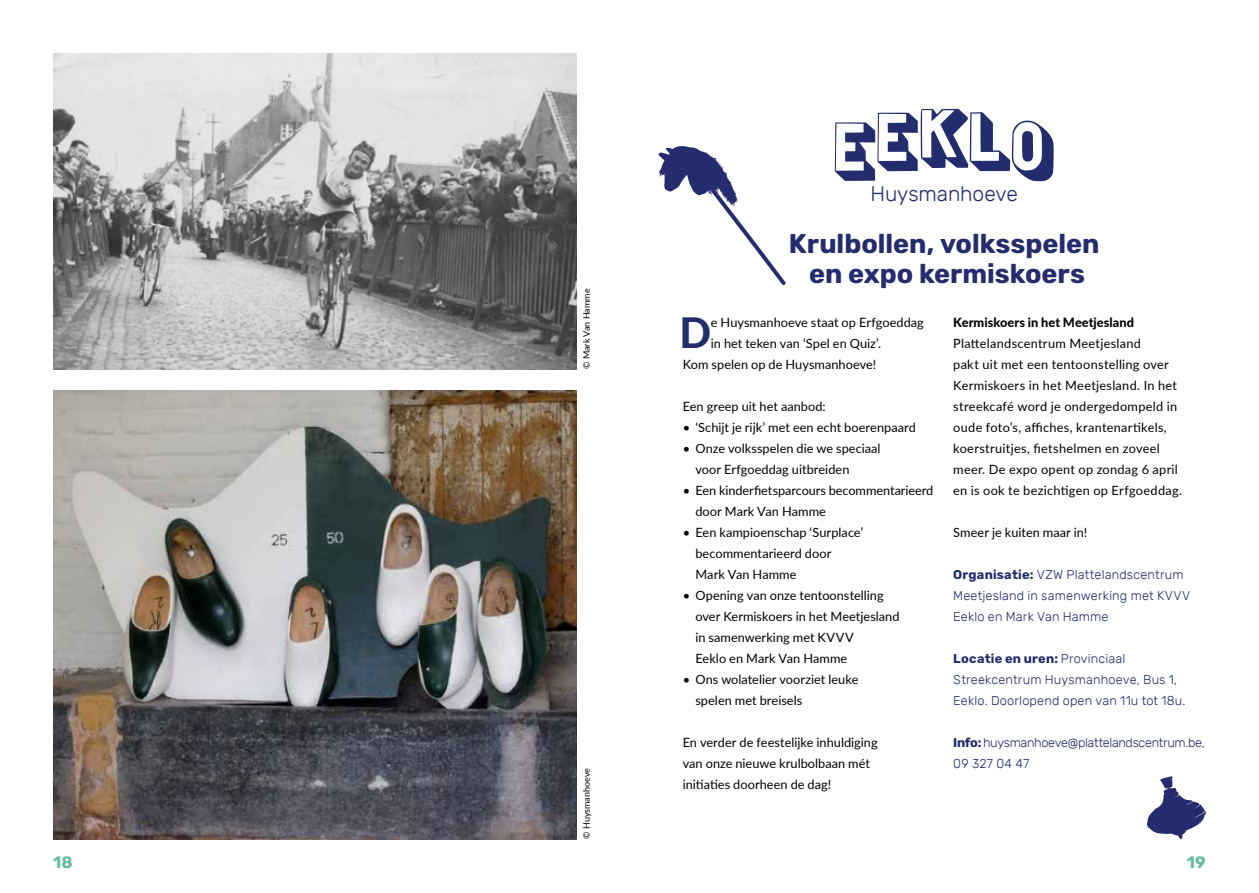
<style>
.page{position:relative;width:1259px;height:893px;background:#fff}
.page>*{position:absolute;margin:0;border:0;box-sizing:border-box;transform-origin:0 0}
.t1{font:800 41.7px "Lato";color:#232c6d}
.t2{font:700 27px/30px "Rubik";color:#232c6d;text-align:center}
.t3{font:300 21px "Rubik";letter-spacing:-.005em;color:#232c6d}
.t4{font:700 16.5px "Rubik";color:#63bc9f}
.t5{font:12.75px/21px "Lato";letter-spacing:.005em;color:#000}
.t6{font:12.75px/21px "Lato";letter-spacing:.025em;color:#000}
.t7{font:300 12.75px/21px "Rubik";letter-spacing:.01em;color:#232c6d}
.t8{font:300 12.75px/21px "Rubik";letter-spacing:-.025em;color:#232c6d}
.t9{font:800 12.75px "Lato";letter-spacing:.005em;color:#000}
.t10{font:9px "Lato";color:#000}
.s1{font-weight:700}
</style>
<div class="page">
<svg style="left:835px;top:109px;width:218px;height:72px"></svg>
<img style="left:53px;top:390px;width:523px;height:450px">
<img style="left:53px;top:53px;width:523px;height:316px">
<svg style="left:1147px;top:776px;width:58px;height:63px"></svg>
<svg style="left:658px;top:146px;width:127px;height:139px"></svg>
<p class="t10" style="left:580px;top:369px;width:82px;rotate:-90deg">© Mark Van Hamme</p>
<p class="t10" style="left:580px;top:839px;width:72px;rotate:-90deg">© Huysmanhoeve</p>
<h3 class="t3" style="left:870px;top:182px;width:149px">Huysmanhoeve</h3>
<h2 class="t2" style="left:789px;top:230px;width:312px">Krulbollen, volksspelen en expo kermiskoers</h2>
<h1 class="t1" style="left:679px;top:302px;width:33px">D</h1>
<p class="t5" style="left:711px;top:311px;width:215px">e Huysmanhoeve staat op Erfgoeddag</p>
<p class="t5" style="left:711px;top:332px;width:172px">in het teken van ‘Spel en Quiz’.</p>
<p class="t5" style="left:682px;top:353px;width:195px">Kom spelen op de Huysmanhoeve!</p>
<p class="t5" style="left:682px;top:395px;width:144px">Een greep uit het aanbod:</p>
<p class="t5" style="left:682px;top:416px;width:235px">• ‘Schijt je rijk’ met een echt boerenpaard</p>
<p class="t5" style="left:695px;top:437px;width:187px;text-indent:-13px">• Onze volksspelen die we speciaal voor Erfgoeddag uitbreiden</p>
<p class="t5" style="left:695px;top:479px;width:239px;text-indent:-13px">• Een kinderfietsparcours becommentarieerd door Mark Van Hamme</p>
<p class="t5" style="left:695px;top:521px;width:169px;text-indent:-13px">• Een kampioenschap ‘Surplace’ becommentarieerd door<br>Mark Van Hamme</p>
<p class="t5" style="left:695px;top:584px;width:206px;text-indent:-13px">• Opening van onze tentoonstelling over Kermiskoers in het Meetjesland in samenwerking met KVVV<br>Eeklo en Mark Van Hamme</p>
<p class="t5" style="left:695px;top:668px;width:164px;text-indent:-13px">• Ons wolatelier voorziet leuke spelen met breisels</p>
<p class="t5" style="left:682px;top:731px;width:196px">En verder de feestelijke inhuldiging van onze nieuwe krulbolbaan mét initiaties doorheen de dag!</p>
<p class="t9" style="left:953px;top:313px;width:182px">Kermiskoers in het Meetjesland</p>
<p class="t6" style="left:953px;top:332px;width:230px">Plattelandscentrum Meetjesland<br>pakt uit met een tentoonstelling over Kermiskoers in het Meetjesland. In het streekcafé word je ondergedompeld in oude foto’s, affiches, krantenartikels, koerstruitjes, fietshelmen en zoveel meer. De expo opent op zondag 6 april en is ook te bezichtigen op Erfgoeddag.</p>
<p class="t5" style="left:953px;top:521px;width:136px">Smeer je kuiten maar in!</p>
<p class="t7" style="left:953px;top:564px;width:239px"><span class="s1">Organisatie:</span> VZW Plattelandscentrum<br>Meetjesland in samenwerking met KVVV<br>Eeklo en Mark Van Hamme</p>
<p class="t7" style="left:953px;top:648px;width:234px"><span class="s1">Locatie en uren:</span> Provinciaal<br>Streekcentrum Huysmanhoeve, Bus 1,<br>Eeklo. Doorlopend open van 11u tot 18u.</p>
<p class="t8" style="left:953px;top:732px;width:253px"><span class="s1">Info:</span> huysmanhoeve@plattelandscentrum.be,<br>09 327 04 47</p>
<p class="t4" style="left:53px;top:853px;width:21px">18</p>
<p class="t4" style="left:1187px;top:853px;width:20px">19</p>
</div>
